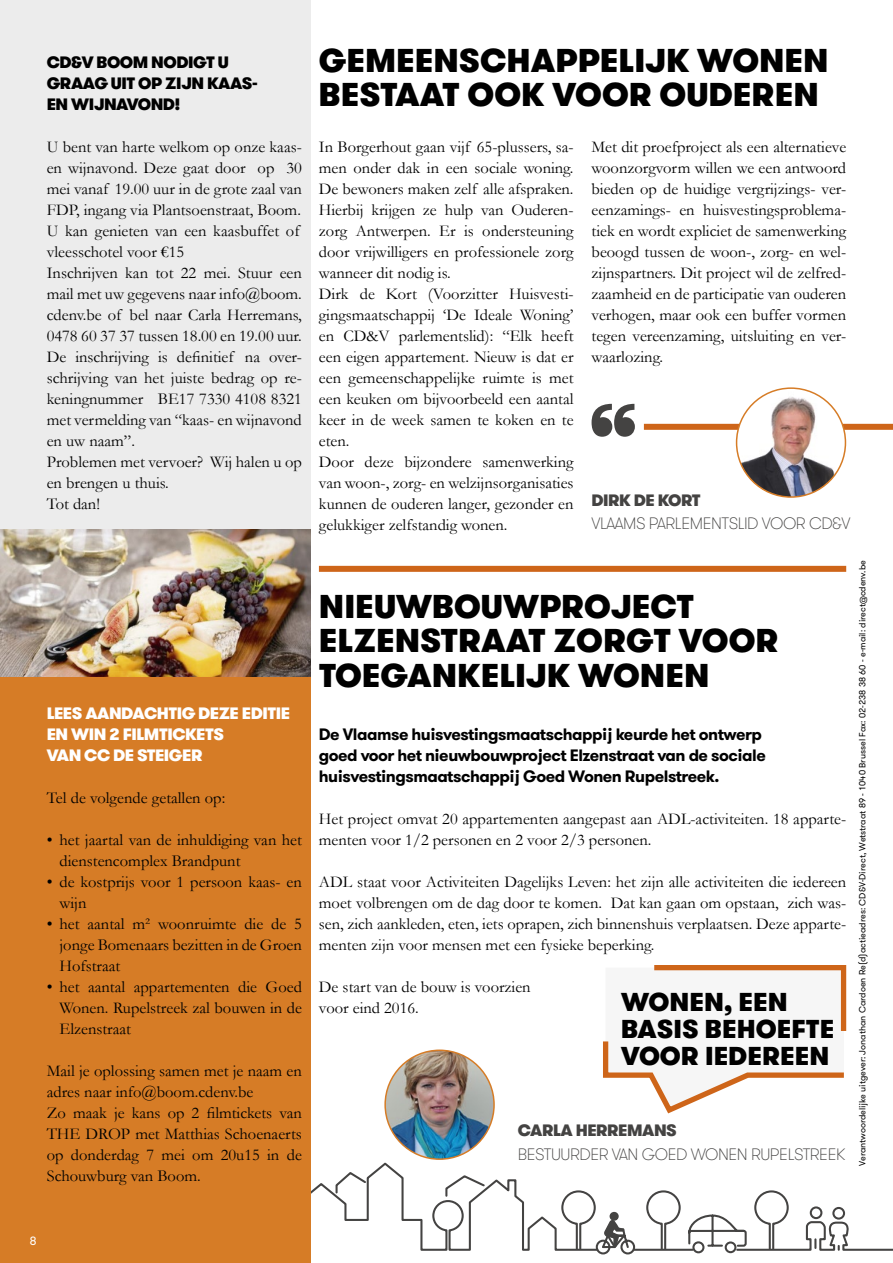
<style>
.page{position:relative;width:893px;height:1263px;background:#fff}
.page>*{position:absolute;margin:0;border:0;box-sizing:border-box;transform-origin:0 0}
.t1{font:900 33px/34.5px "GT Walsheim";color:#000}
.t2{font:900 25.8px/27px "GT Walsheim";color:#000}
.t3{font:16.5px/21px "Garamond";color:#000}
.t4{font:700 16.5px/21px "GT Walsheim";letter-spacing:-.03em;color:#000}
.t5{font:100 16.5px "GT Walsheim";letter-spacing:-.03em;color:#444342}
.t6{font:900 16.5px/21px "GT Walsheim";letter-spacing:-.03em;color:#fff}
.t7{font:900 16.5px/21px "GT Walsheim";letter-spacing:-.03em;color:#000}
.t8{font:900 16.5px "GT Walsheim";letter-spacing:-.03em;color:#444342}
.t9{font:12px "GT Walsheim";color:#fff}
.t10{font:9px "GT Walsheim";color:#000}
</style>
<div class="page">
<svg style="left:310px;top:1161px;width:285px;height:91px"></svg>
<div style="left:610px;top:1212px;width:8px;height:8px;background:#444342;border-radius:50%"></div>
<div style="left:610px;top:1212px;width:9px;height:9px;border:2px solid #444342;border-radius:50%"></div>
<svg style="left:595px;top:1218px;width:41px;height:37px"></svg>
<hr style="left:634px;top:1249px;width:59px;height:2px;background:#444342">
<svg style="left:334px;top:1170px;width:34px;height:24px"></svg>
<svg style="left:444px;top:1174px;width:42px;height:24px"></svg>
<div style="left:561px;top:1190px;width:35px;height:35px;border:2px solid #444342;border-radius:16px"></div>
<div style="left:646px;top:1190px;width:35px;height:35px;border:2px solid #444342;border-radius:16px"></div>
<div style="left:754px;top:1190px;width:35px;height:35px;border:2px solid #444342;border-radius:16px"></div>
<div style="left:810px;top:1206px;width:12px;height:13px;border:2px solid #444342;border-radius:50%"></div>
<div style="left:832px;top:1207px;width:13px;height:12px;border:2px solid #444342;border-radius:50%"></div>
<svg style="left:687px;top:1213px;width:206px;height:41px"></svg>
<div style="left:0;top:677px;width:310px;height:586px;background:#d67c26"></div>
<div style="left:0;top:0;width:310px;height:677px;background:#ececec"></div>
<img style="left:0;top:530px;width:310px;height:147px">
<svg style="left:592px;top:404px;width:43px;height:33px"></svg>
<div style="left:644px;top:424px;width:249px;height:6px;background:#ce6519"></div>
<img style="left:737px;top:388px;width:108px;height:109px;border-radius:54px">
<div style="left:736px;top:387px;width:110px;height:111px;border:2px solid #d67c26;border-radius:50%"></div>
<div style="left:319px;top:566px;width:527px;height:6px;background:#ce6519"></div>
<img style="left:385px;top:1050px;width:109px;height:109px;border-radius:54px">
<div style="left:384px;top:1049px;width:111px;height:111px;border:2px solid #d67c26;border-radius:50%"></div>
<svg style="left:603px;top:965px;width:244px;height:149px"></svg>
<p class="t7" style="left:47px;top:52px;width:212px">CD&amp;V BOOM NODIGT U<br>GRAAG UIT OP ZIJN KAAS-<br>EN WIJNAVOND!</p>
<p class="t3" style="left:47px;top:136px;width:257px">U bent van harte welkom op onze kaas&shy;en wijnavond. Deze gaat door op 30 mei vanaf 19.00 uur in de grote zaal van<br>FDP, ingang via Plantsoenstraat, Boom.<br>U kan genieten van een kaasbuffet of vleesschotel voor €15<br>Inschrijven kan tot 22 mei. Stuur een mail met uw gegevens naar info@boom. cdenv.be of bel naar Carla Herremans,<br>0478 60 37 37 tussen 18.00 en 19.00 uur.<br>De inschrijving is definitief na over&shy;schrijving van het juiste bedrag op re&shy;keningnummer BE17 7330 4108 8321 met vermelding van “kaas- en wijnavond en uw naam”.<br>Problemen met vervoer? Wij halen u op en brengen u thuis.<br>Tot dan!</p>
<p class="t6" style="left:47px;top:703px;width:245px">LEES AANDACHTIG DEZE EDITIE<br>EN WIN 2 FILMTICKETS<br>VAN CC DE STEIGER</p>
<p class="t3" style="left:47px;top:787px;width:180px">Tel de volgende getallen op:</p>
<p class="t3" style="left:60px;top:829px;width:244px;text-indent:-13px">• het jaartal van de inhuldiging van het dienstencomplex Brandpunt</p>
<p class="t3" style="left:60px;top:871px;width:244px;text-indent:-13px">• de kostprijs voor 1 persoon kaas- en wijn</p>
<p class="t3" style="left:60px;top:913px;width:244px;text-align:justify;text-indent:-13px">• het aantal m² woonruimte die de 5 jonge Bomenaars bezitten in de Groen Hofstraat</p>
<p class="t3" style="left:60px;top:976px;width:244px;text-align:justify;text-indent:-13px">• het aantal appartementen die Goed Wonen. Rupelstreek zal bouwen in de Elzenstraat</p>
<p class="t3" style="left:47px;top:1060px;width:257px">Mail je oplossing samen met je naam en adres naar info@boom.cdenv.be<br>Zo maak je kans op 2 filmtickets van<br>THE DROP met Matthias Schoenaerts op donderdag 7 mei om 20u15 in de<br>Schouwburg van Boom.</p>
<h1 class="t1" style="left:319px;top:43px;width:511px">GEMEENSCHAPPELIJK WONEN<br>BESTAAT OOK VOOR OUDEREN</h1>
<p class="t3" style="left:319px;top:136px;width:256px">In Borgerhout gaan vijf 65-plussers, sa&shy;men onder dak in een sociale woning.<br>De bewoners maken zelf alle afspraken.<br>Hierbij krijgen ze hulp van Ouderen&shy;zorg Antwerpen. Er is ondersteuning door vrijwilligers en professionele zorg wanneer dit nodig is.<br>Dirk de Kort (Voorzitter Huisvesti&shy;gingsmaatschappij ‘De Ideale Woning’ en CD&amp;V parlementslid): “Elk heeft een eigen appartement. Nieuw is dat er een gemeenschappelijke ruimte is met een keuken om bijvoorbeeld een aantal keer in de week samen te koken en te eten.<br>Door deze bijzondere samenwerking van woon-, zorg- en welzijnsorganisaties kunnen de ouderen langer, gezonder en gelukkiger zelfstandig wonen.</p>
<p class="t3" style="left:592px;top:136px;width:256px;text-align:justify">Met dit proefproject als een alternatieve woonzorgvorm willen we een antwoord bieden op de huidige vergrijzings- ver&shy;eenzamings- en huisvestingsproblema&shy;tiek en wordt expliciet de samenwerking beoogd tussen de woon-, zorg- en wel&shy;zijnspartners. Dit project wil de zelfred&shy;zaamheid en de participatie van ouderen verhogen, maar ook een buffer vormen tegen vereenzaming, uitsluiting en ver&shy;waarlozing.</p>
<p class="t8" style="left:592px;top:489px;width:110px">DIRK DE KORT</p>
<p class="t5" style="left:592px;top:513px;width:261px">VLAAMS PARLEMENTSLID VOOR CD&amp;V</p>
<h1 class="t1" style="left:319px;top:589px;width:461px">NIEUWBOUWPROJECT<br>ELZENSTRAAT ZORGT VOOR<br>TOEGANKELIJK WONEN</h1>
<p class="t4" style="left:319px;top:724px;width:448px">De Vlaamse huisvestingsmaatschappij keurde het ontwerp goed voor het nieuwbouwproject Elzenstraat van de sociale huisvestingsmaatschappij Goed Wonen Rupelstreek.</p>
<p class="t3" style="left:319px;top:808px;width:529px">Het project omvat 20 appartementen aangepast aan ADL-activiteiten. 18 apparte&shy;menten voor 1/2 personen en 2 voor 2/3 personen.</p>
<p class="t3" style="left:319px;top:871px;width:529px;text-align:justify">ADL staat voor Activiteiten Dagelijks Leven: het zijn alle activiteiten die iedereen moet volbrengen om de dag door te komen. Dat kan gaan om opstaan, zich was&shy;sen, zich aankleden, eten, iets oprapen, zich binnenshuis verplaatsen. Deze apparte&shy;menten zijn voor mensen met een fysieke beperking.</p>
<p class="t3" style="left:319px;top:976px;width:213px">De start van de bouw is voorzien voor eind 2016.</p>
<h2 class="t2" style="left:621px;top:989px;width:215px">WONEN, EEN<br>BASIS BEHOEFTE<br>VOOR IEDEREEN</h2>
<p class="t8" style="left:518px;top:1119px;width:161px">CARLA HERREMANS</p>
<p class="t5" style="left:518px;top:1143px;width:329px">BESTUURDER VAN GOED WONEN RUPELSTREEK</p>
<p class="t10" style="left:857px;top:1166px;width:607px;rotate:-90deg">Verantwoordelijke uitgever: Jonathan Cardoen Re(d)actieadres: CD&amp;V-Direct, Wetstraat 89 - 1040 Brussel Fax: 02-238 38 60 - e-mail: direct@cdenv.be</p>
<p class="t9" style="left:30px;top:1233px;width:8px">8</p>
</div>
